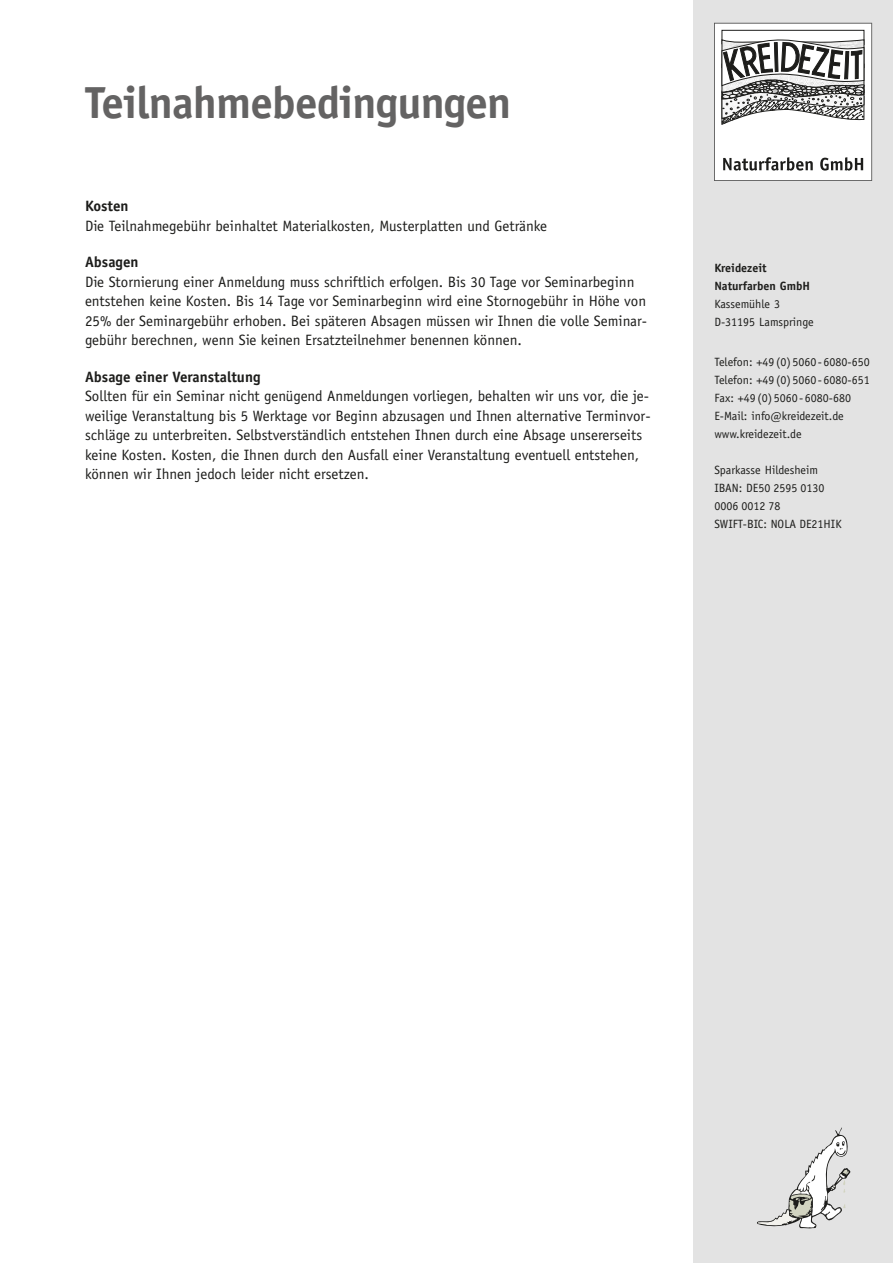
<style>
.page{position:relative;width:893px;height:1263px;background:#fff}
.page>*{position:absolute;margin:0;border:0;box-sizing:border-box;transform-origin:0 0}
.t1{font:700 45px "Officina Sans Std";letter-spacing:-.02em;color:#646363}
.t2{font:15px/19.5px "Officina Sans Std";color:#1d1d1b}
.t3{font:700 15px "Officina Sans Std";color:#1d1d1b}
.t4{font:12px/18px "Officina Sans Std";color:#1d1d1b}
.t5{font:700 12px/18px "Officina Sans Std";color:#1d1d1b}
</style>
<div class="page">
<div style="left:693px;top:0;width:200px;height:1263px;background:#e3e3e3"></div>
<svg style="left:757px;top:1127px;width:93px;height:101px"></svg>
<svg style="left:714px;top:23px;width:158px;height:158px"></svg>
<h1 class="t1" style="left:85px;top:74px;width:428px">Teilnahmebedingungen</h1>
<p class="t3" style="left:85px;top:197px;width:45px">Kosten</p>
<p class="t2" style="left:85px;top:216px;width:464px">Die Teilnahmegebühr beinhaltet Materialkosten, Musterplatten und Getränke</p>
<p class="t3" style="left:85px;top:253px;width:55px">Absagen</p>
<p class="t2" style="left:85px;top:272px;width:564px">Die Stornierung einer Anmeldung muss schriftlich erfolgen. Bis 30 Tage vor Seminarbeginn entstehen keine Kosten. Bis 14 Tage vor Seminarbeginn wird eine Stornogebühr in Höhe von 25% der Seminargebühr erhoben. Bei späteren Absagen müssen wir Ihnen die volle Seminar&shy;gebühr berechnen, wenn Sie keinen Ersatzteilnehmer benennen können.</p>
<p class="t3" style="left:85px;top:367px;width:177px">Absage einer Veranstaltung</p>
<p class="t2" style="left:85px;top:386px;width:567px">Sollten für ein Seminar nicht genügend Anmeldungen vorliegen, behalten wir uns vor, die je&shy;weilige Veranstaltung bis 5 Werktage vor Beginn abzusagen und Ihnen alternative Terminvor&shy;schläge zu unterbreiten. Selbstverständlich entstehen Ihnen durch eine Absage unsererseits keine Kosten. Kosten, die Ihnen durch den Ausfall einer Veranstaltung eventuell entstehen, können wir Ihnen jedoch leider nicht ersetzen.</p>
<p class="t5" style="left:714px;top:259px;width:97px">Kreidezeit<br>Naturfarben GmbH</p>
<p class="t4" style="left:714px;top:295px;width:101px">Kassemühle 3<br>D-31195 Lamspringe</p>
<p class="t4" style="left:714px;top:353px;width:157px">Telefon: +49 (0) 5060 - 6080-650<br>Telefon: +49 (0) 5060 - 6080-651<br>Fax: +49 (0) 5060 - 6080-680<br>E-Mail: info@kreidezeit.de www.kreidezeit.de</p>
<p class="t4" style="left:714px;top:461px;width:129px">Sparkasse Hildesheim<br>IBAN: DE50 2595 0130<br>0006 0012 78<br>SWIFT-BIC: NOLA DE21HIK</p>
</div>
